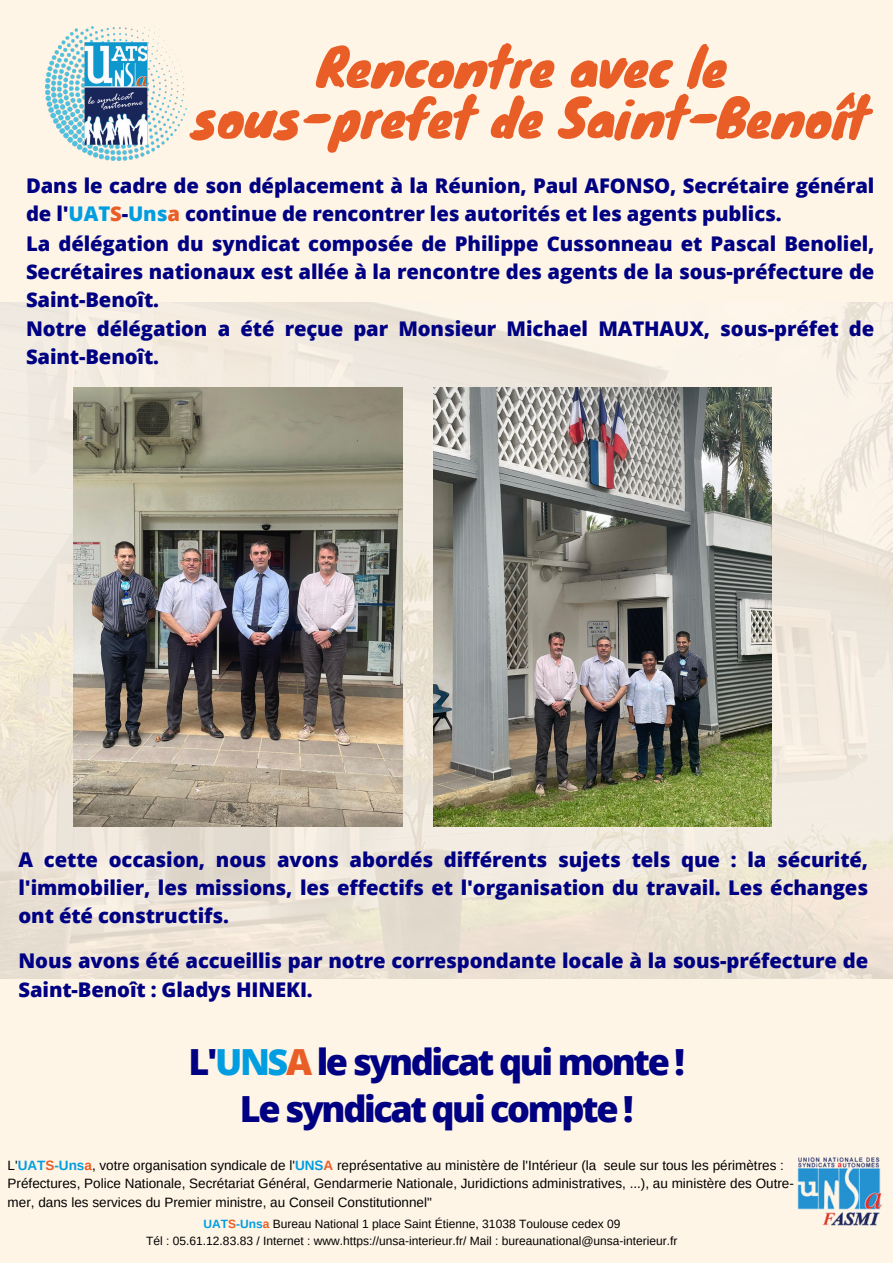
<style>
.page{position:relative;width:893px;height:1263px;background:#fff5e7}
.page>*{position:absolute;margin:0;border:0;box-sizing:border-box;transform-origin:0 0}
.t1{font:51.07px "Knewave";color:#e95e27}
.t2{font:800 36px "Open Sans";letter-spacing:-.065em;color:#000082}
.t3{font:800 20.25px/28.1px "Open Sans";letter-spacing:-.005em;color:#000082}
.t4{font:13.5px/18.6px "Arimo";color:#000}
.t5{font:12px "Arimo";color:#000}
.s1{color:#009ee0}
.s2{color:#e95e27}
.s3{font-weight:700;color:#009ee0}
.s4{font-weight:700;color:#e95e27}
</style>
<div class="page">
<img style="left:46px;top:27px;width:141px;height:133px">
<img style="left:797px;top:1157px;width:85px;height:68px">
<img style="left:0;top:303px;width:893px;height:675px">
<img style="left:73px;top:387px;width:330px;height:439px">
<img style="left:434px;top:387px;width:337px;height:439px">
<p class="t1" style="left:317px;top:26px;width:412px">Rencontre avec le</p>
<p class="t1" style="left:191px;top:76px;width:679px">sous-prefet de Saint-Benoît</p>
<p class="t3" style="left:26px;top:171px;width:850px;line-height:28.3px">Dans le cadre de son déplacement à la Réunion, Paul AFONSO, Secrétaire général de l'<span class="s1">UAT</span><span class="s2">S</span>-<span class="s1">Uns</span><span class="s2">a</span> continue de rencontrer les autorités et les agents publics.</p>
<p class="t3" style="left:26px;top:229px;width:850px;line-height:28.3px;text-align:justify">La délégation du syndicat composée de Philippe Cussonneau et Pascal Benoliel, Secrétaires nationaux est allée à la rencontre des agents de la sous-préfecture de Saint-Benoît.</p>
<p class="t3" style="left:26px;top:314px;width:849px">Notre délégation a été reçue par Monsieur Michael MATHAUX, sous-préfet de<br>Saint-Benoît.</p>
<p class="t3" style="left:19px;top:844px;width:851px;text-align:justify">A cette occasion, nous avons abordés différents sujets tels que : la sécurité, l'immobilier, les missions, les effectifs et l'organisation du travail. Les échanges ont été constructifs.</p>
<p class="t3" style="left:19px;top:946px;width:851px">Nous avons été accueillis par notre correspondante locale à la sous-préfecture de<br>Saint-Benoît : Gladys HINEKI.</p>
<p class="t2" style="left:188px;top:1037px;width:498px">L'<span class="s1">UNS</span><span class="s2">A</span> le syndicat qui monte !</p>
<p class="t2" style="left:240px;top:1084px;width:395px">Le syndicat qui compte !</p>
<p class="t4" style="left:8px;top:1156px;width:788px">L'<span class="s3">UAT</span><span class="s4">S</span><span class="s3">-Uns</span><span class="s4">a</span>, votre organisation syndicale de l'<span class="s3">UNS</span><span class="s4">A</span> représentative au ministère de l'Intérieur (la seule sur tous les périmètres :<br>Préfectures, Police Nationale, Secrétariat Général, Gendarmerie Nationale, Juridictions administratives, ...), au ministère des Outre&shy;mer, dans les services du Premier ministre, au Conseil Constitutionnel"</p>
<p class="t5" style="left:203px;top:1217px;width:418px"><span class="s3">UAT</span><span class="s4">S</span><span class="s3">-Uns</span><span class="s4">a</span> Bureau National 1 place Saint Étienne, 31038 Toulouse cedex 09</p>
<p class="t5" style="left:146px;top:1234px;width:533px">Tél : 05.61.12.83.83 / Internet : www.https://unsa-interieur.fr/ Mail : bureaunational@unsa-interieur.fr</p>
</div>
